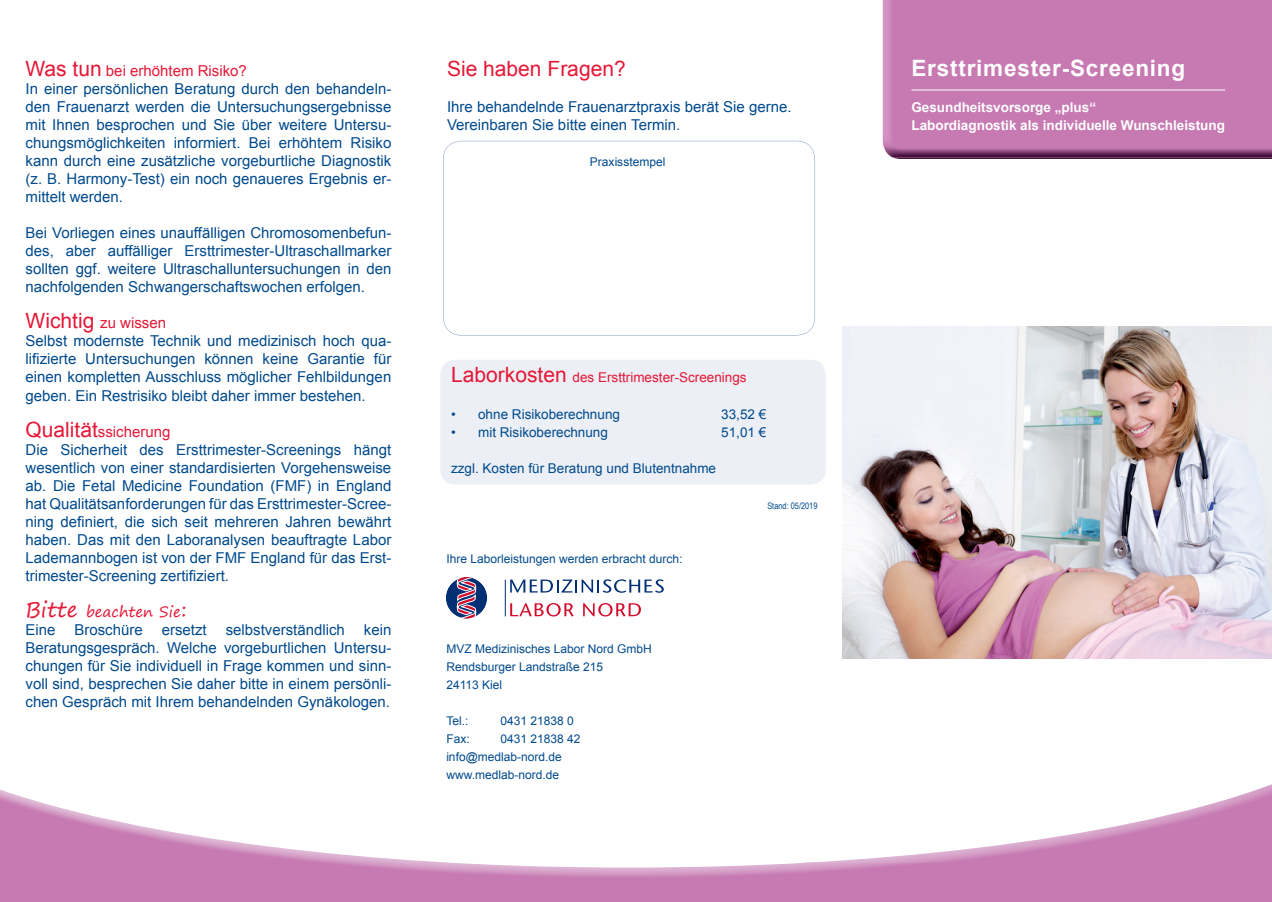
<style>
.page{position:relative;width:1272px;height:902px;background:#fff}
.page>*{position:absolute;margin:0;border:0;box-sizing:border-box;transform-origin:0 0}
.t1{font:700 22.5px "Arial";letter-spacing:.035em;color:#fff}
.t2{font:21px "Arial";color:#e51836}
.t3{font:15px/18px "Arial";color:#004a8d}
.t4{font:15px "Segoe Print";color:#e51836}
.t5{font:13.5px "Arial";color:#004a8d}
.t6{font:700 13.5px/18px "Arial";color:#fff}
.t7{font:13.5px "Arial";color:#e51836}
.t8{font:12px/18px "Arial";color:#004a8d}
.t9{font:12px "Arial";color:#004b8d}
.t10{font:9px "Arial Narrow";color:#004a8d}
.s1{font-size:21px;color:#e51836}
.s2{color:#e51836}
.s3{font-size:21px}
</style>
<div class="page">
<div style="left:440px;top:360px;width:385px;height:124px;background:#eceff5;border-radius:15px"></div>
<svg style="left:443px;top:141px;width:372px;height:194px"></svg>
<img style="left:842px;top:326px;width:429px;height:332px">
<img style="left:0;top:789px;width:158px;height:112px">
<img style="left:158px;top:829px;width:318px;height:72px">
<img style="left:802px;top:823px;width:469px;height:40px">
<img style="left:1133px;top:784px;width:138px;height:39px">
<img style="left:892px;top:157px;width:379px;height:2px">
<img style="left:882px;top:0;width:389px;height:157px">
<hr style="left:911px;top:90px;width:314px;height:1px;background:#fff">
<hr style="left:505px;top:579px;width:1px;height:37px;background:#002f73">
<svg style="left:446px;top:577px;width:41px;height:41px"></svg>
<svg style="left:510px;top:579px;width:153px;height:13px"></svg>
<svg style="left:510px;top:603px;width:64px;height:13px"></svg>
<svg style="left:583px;top:603px;width:58px;height:13px"></svg>
<p class="t3" style="left:26px;top:62px;width:367px"><span class="s1">Was tun</span> <span class="s2">bei erhöhtem Risiko?<br></span>In einer persönlichen Beratung durch den behandeln&shy;den Frauenarzt werden die Untersuchungsergebnisse mit Ihnen besprochen und Sie über weitere Untersu&shy;chungsmöglichkeiten informiert. Bei erhöhtem Risiko kann durch eine zusätzliche vorgeburtliche Diagnostik (z. B. Harmony-Test) ein noch genaueres Ergebnis er&shy;mittelt werden.</p>
<p class="t3" style="left:26px;top:224px;width:367px;text-align:justify">Bei Vorliegen eines unauffälligen Chromosomenbefun&shy;des, aber auffälliger Ersttrimester-Ultraschallmarker sollten ggf. weitere Ultraschalluntersuchungen in den nachfolgenden Schwangerschaftswochen erfolgen.</p>
<p class="t3" style="left:26px;top:314px;width:367px"><span class="s1">Wichtig</span> <span class="s2">zu wissen<br></span>Selbst modernste Technik und medizinisch hoch qua&shy;lifizierte Untersuchungen können keine Garantie für einen kompletten Ausschluss möglicher Fehlbildungen geben. Ein Restrisiko bleibt daher immer bestehen.</p>
<p class="t3" style="left:26px;top:422px;width:367px"><span class="s1">Qualität</span><span class="s2">ssicherung<br></span>Die Sicherheit des Ersttrimester-Screenings hängt wesentlich von einer standardisierten Vorgehensweise ab. Die Fetal Medicine Foundation (FMF) in England hat Qualitätsanforderungen für das Ersttrimester-Scree&shy;ning definiert, die sich seit mehreren Jahren bewährt haben. Das mit den Laboranalysen beauftragte Labor Lademannbogen ist von der FMF England für das Erst&shy;trimester-Screening zertifiziert.</p>
<p class="t4" style="left:26px;top:598px;width:163px"><span class="s3">Bitte</span> beachten Sie<span class="s3">:</span></p>
<p class="t3" style="left:26px;top:620px;width:32px">Eine</p>
<p class="t3" style="left:74px;top:620px;width:70px">Broschüre</p>
<p class="t3" style="left:162px;top:620px;width:47px">ersetzt</p>
<p class="t3" style="left:226px;top:620px;width:121px">selbstverständlich</p>
<p class="t3" style="left:26px;top:620px;width:367px;text-align:justify;text-indent:338px">kein Beratungsgespräch. Welche vorgeburtlichen Untersu&shy;chungen für Sie individuell in Frage kommen und sinn&shy;voll sind, besprechen Sie daher bitte in einem persönli&shy;chen Gespräch mit Ihrem behandelnden Gynäkologen.</p>
<h2 class="t2" style="left:447px;top:55px;width:180px">Sie haben Fragen?</h2>
<p class="t3" style="left:447px;top:98px;width:346px">Ihre behandelnde Frauenarztpraxis berät Sie gerne.<br>Vereinbaren Sie bitte einen Termin.</p>
<p class="t9" style="left:590px;top:154px;width:77px">Praxisstempel</p>
<p class="t7" style="left:451px;top:369px;width:297px"><span class="s3">Laborkosten</span> des Ersttrimester-Screenings</p>
<p class="t5" style="left:451px;top:405px;width:170px">• ohne Risikoberechnung</p>
<p class="t5" style="left:721px;top:405px;width:47px">33,52 €</p>
<p class="t5" style="left:451px;top:423px;width:158px">• mit Risikoberechnung</p>
<p class="t5" style="left:721px;top:423px;width:47px">51,01 €</p>
<p class="t5" style="left:451px;top:459px;width:266px">zzgl. Kosten für Beratung und Blutentnahme</p>
<p class="t8" style="left:446px;top:549px;width:238px">Ihre Laborleistungen werden erbracht durch:</p>
<p class="t8" style="left:446px;top:639px;width:207px">MVZ Medizinisches Labor Nord GmbH<br>Rendsburger Landstraße 215<br>24113 Kiel</p>
<p class="t8" style="left:446px;top:711px;width:24px">Tel.:</p>
<p class="t8" style="left:500px;top:711px;width:75px">0431 21838 0</p>
<p class="t8" style="left:446px;top:729px;width:25px">Fax:</p>
<p class="t8" style="left:446px;top:729px;width:136px;text-indent:54px">0431 21838 42 info@medlab-nord.de www.medlab-nord.de</p>
<p class="t10" style="left:767px;top:498px;width:52px">Stand: 05/2019</p>
<h1 class="t1" style="left:911px;top:53px;width:275px">Ersttrimester-Screening</h1>
<p class="t6" style="left:911px;top:99px;width:315px">Gesundheitsvorsorge „plus“<br>Labordiagnostik als individuelle Wunschleistung</p>
</div>
